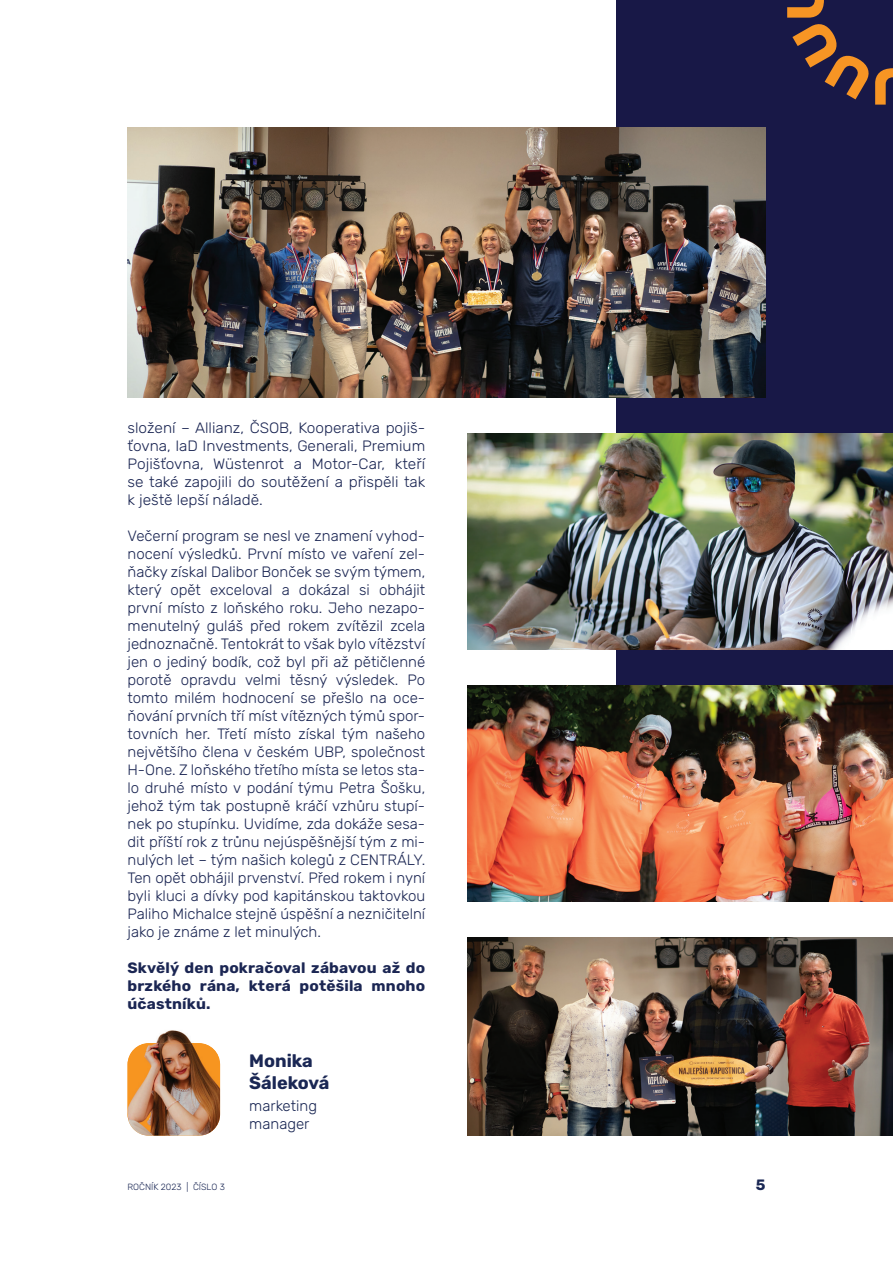
<style>
.page{position:relative;width:893px;height:1263px;background:#fff}
.page>*{position:absolute;margin:0;border:0;box-sizing:border-box;transform-origin:0 0}
.t1{font:700 18px/21.6px "Rubik";color:#1a2754}
.t2{font:300 15px/18px "Rubik";color:#1b2653;text-align:justify}
.t3{font:700 15px/18px "Rubik";letter-spacing:.01em;color:#1b2653;text-align:justify}
.t4{font:300 15px/18px "Rubik";color:#1a2754}
.t5{font:700 15px "Rubik";color:#1a2754}
.t6{font:300 9px "Rubik";color:#1a2754}
</style>
<div class="page">
<div style="left:617px;top:0;width:276px;height:812px;background:#181847"></div>
<img style="left:144px;top:1030px;width:60px;height:106px">
<img style="left:128px;top:1043px;width:92px;height:92px">
<img style="left:468px;top:434px;width:425px;height:216px">
<img style="left:468px;top:686px;width:425px;height:216px">
<img style="left:468px;top:938px;width:425px;height:198px">
<img style="left:128px;top:128px;width:637px;height:270px">
<svg style="left:787px;top:0;width:106px;height:105px"></svg>
<p class="t2" style="left:128px;top:419px;width:299px">složení – Allianz, ČSOB, Kooperativa pojiš&shy;ťovna, IaD Investments, Generali, Premium Pojišťovna, Wüstenrot a Motor-Car, kteří se také zapojili do soutěžení a přispěli tak k ještě lepší náladě.</p>
<p class="t2" style="left:128px;top:527px;width:299px">Večerní program se nesl ve znamení vyhod&shy;nocení výsledků. První místo ve vaření zel&shy;ňačky získal Dalibor Bonček se svým týmem, který opět exceloval a dokázal si obhájit první místo z loňského roku. Jeho nezapo&shy;menutelný guláš před rokem zvítězil zcela jednoznačně. Tentokrát to však bylo vítězství jen o jediný bodík, což byl při až pětičlenné porotě opravdu velmi těsný výsledek. Po tomto milém hodnocení se přešlo na oce&shy;ňování prvních tří míst vítězných týmů spor&shy;tovních her. Třetí místo získal tým našeho největšího člena v českém UBP, společnost H-One. Z loňského třetího místa se letos sta&shy;lo druhé místo v podání týmu Petra Šošku, jehož tým tak postupně kráčí vzhůru stupí&shy;nek po stupínku. Uvidíme, zda dokáže sesa&shy;dit příští rok z trůnu nejúspěšnější tým z mi&shy;nulých let – tým našich kolegů z CENTRÁLY.<br>Ten opět obhájil prvenství. Před rokem i nyní byli kluci a dívky pod kapitánskou taktovkou Paliho Michalce stejně úspěšní a nezničitelní jako je známe z let minulých.</p>
<p class="t3" style="left:128px;top:959px;width:299px">Skvělý den pokračoval zábavou až do brzkého rána, která potěšila mnoho účastníků.</p>
<p class="t1" style="left:249px;top:1051px;width:82px">Monika<br>Šáleková</p>
<p class="t4" style="left:249px;top:1097px;width:69px">marketing manager</p>
<p class="t6" style="left:128px;top:1181px;width:99px">ROČNÍK 2023 | ČÍSLO 3</p>
<p class="t5" style="left:756px;top:1176px;width:11px">5</p>
</div>
